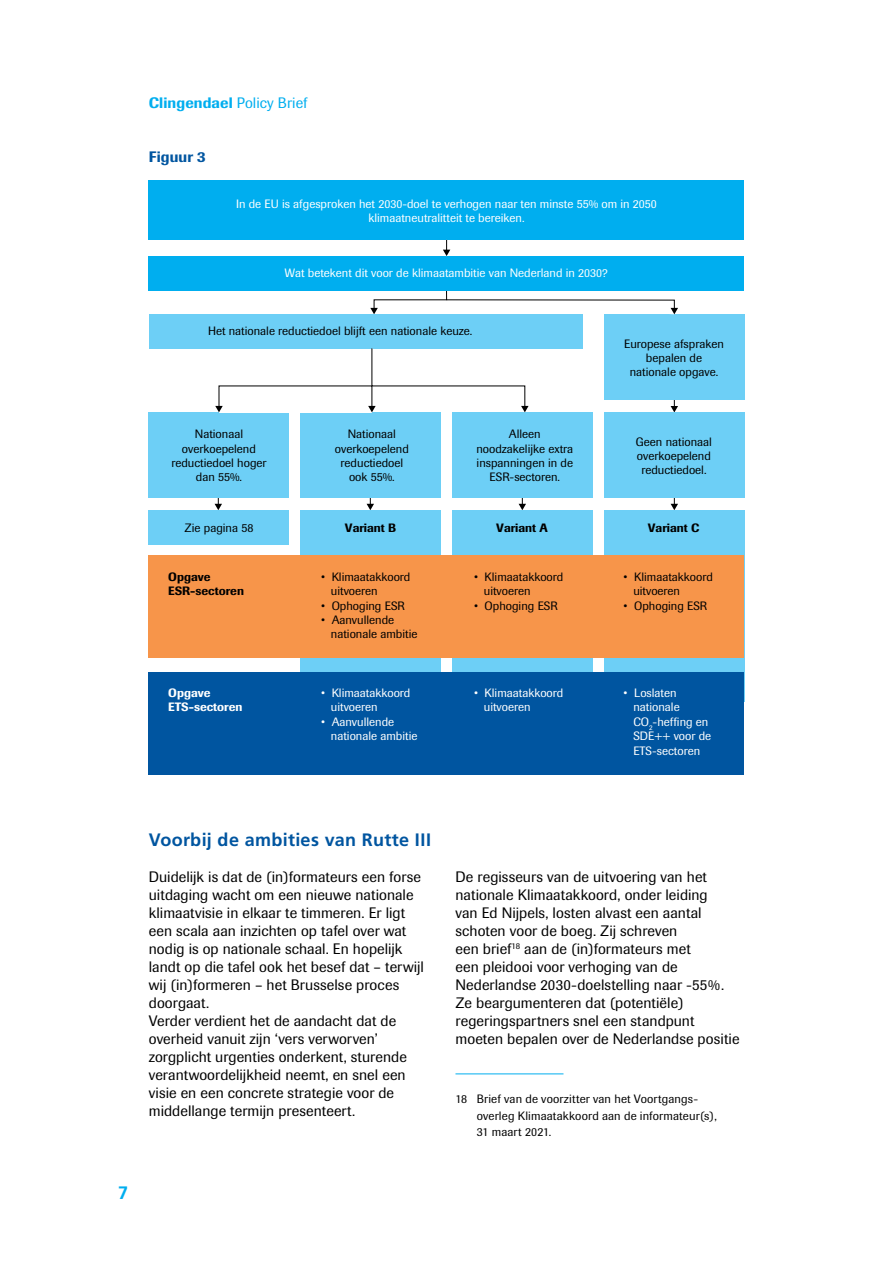
<style>
.page{position:relative;width:893px;height:1263px;background:#fff}
.page>*{position:absolute;margin:0;border:0;box-sizing:border-box;transform-origin:0 0}
.t1{font:700 18px "Frutiger LT Std";letter-spacing:.02em;color:#0055a0}
.t2{font:700 18px "Frutiger LT Std";color:#00aeef}
.P_first{font:15px/18px "Imago";letter-spacing:.005em;color:#000}
.P_H{font:15px/18px "Imago";letter-spacing:.005em;color:#000}
.t3{font:500 15px "Imago";letter-spacing:.01em;color:#00aeef}
.Caption_F{font:500 15px "Imago";letter-spacing:.005em;color:#0055a0}
.Footnote{font:12px/14.4px "Imago";color:#000;text-align:center}
.t4{font:12px/14.4px "Imago";color:#fff}
.t5{font:500 12px/14.4px "Imago";color:#000}
.t6{font:500 12px/14.4px "Imago";color:#fff}
.s1{font-weight:400}
</style>
<div class="page">
<svg style="left:671px;top:399px;width:7px;height:13px"></svg>
<svg style="left:671px;top:497px;width:7px;height:13px"></svg>
<svg style="left:519px;top:497px;width:7px;height:13px"></svg>
<svg style="left:367px;top:497px;width:7px;height:13px"></svg>
<svg style="left:215px;top:497px;width:7px;height:13px"></svg>
<div style="left:452px;top:412px;width:140px;height:85px;background:#6dcff6"></div>
<div style="left:300px;top:412px;width:141px;height:85px;background:#6dcff6"></div>
<div style="left:149px;top:412px;width:140px;height:85px;background:#6dcff6"></div>
<div style="left:149px;top:180px;width:595px;height:60px;background:#00aeef"></div>
<div style="left:149px;top:256px;width:595px;height:34px;background:#00aeef"></div>
<div style="left:149px;top:314px;width:433px;height:34px;background:#6dcff6"></div>
<div style="left:604px;top:314px;width:140px;height:85px;background:#6dcff6"></div>
<div style="left:604px;top:412px;width:140px;height:85px;background:#6dcff6"></div>
<div style="left:452px;top:510px;width:140px;height:192px;background:#6dcff6"></div>
<div style="left:300px;top:510px;width:141px;height:192px;background:#6dcff6"></div>
<div style="left:149px;top:510px;width:140px;height:34px;background:#6dcff6"></div>
<div style="left:604px;top:510px;width:140px;height:192px;background:#6dcff6"></div>
<div style="left:149px;top:556px;width:595px;height:102px;background:#f7954a"></div>
<div style="left:149px;top:672px;width:595px;height:102px;background:#0055a0"></div>
<svg style="left:443px;top:240px;width:7px;height:16px"></svg>
<svg style="left:370px;top:290px;width:308px;height:24px"></svg>
<svg style="left:215px;top:406px;width:8px;height:6px"></svg>
<svg style="left:368px;top:348px;width:161px;height:64px"></svg>
<hr style="left:455px;top:1073px;width:108px;height:1px;background:#00aeef">
<p class="t3" style="left:149px;top:94px;width:160px">Clingendael <span class="s1">Policy Brief</span></p>
<p class="Caption_F" style="left:149px;top:148px;width:59px">Figuur 3</p>
<p class="t4" style="left:236px;top:197px;width:422px;text-align:center">In de EU is afgesproken het 2030-doel te verhogen naar ten minste 55% om in 2050 klimaatneutralitteit te bereiken.</p>
<p class="t4" style="left:285px;top:266px;width:325px">Wat betekent dit voor de klimaatambitie van Nederland in 2030?</p>
<p class="Footnote" style="left:208px;top:324px;width:266px">Het nationale reductiedoel blijft een nationale keuze.</p>
<p class="Footnote" style="left:171px;top:427px;width:97px">Nationaal overkoepelend reductiedoel hoger dan 55%.</p>
<p class="Footnote" style="left:335px;top:427px;width:76px">Nationaal overkoepelend reductiedoel ook 55%.</p>
<p class="Footnote" style="left:476px;top:427px;width:98px">Alleen noodzakelijke extra inspanningen in de<br>ESR-sectoren.</p>
<p class="Footnote" style="left:624px;top:336px;width:101px">Europese afspraken bepalen de nationale opgave.</p>
<p class="Footnote" style="left:636px;top:434px;width:78px">Geen nationaal overkoepelend reductiedoel.</p>
<p class="Footnote" style="left:185px;top:521px;width:70px">Zie pagina 58</p>
<p class="t5" style="left:345px;top:520px;width:53px">Variant B</p>
<p class="t5" style="left:496px;top:520px;width:53px">Variant A</p>
<p class="t5" style="left:648px;top:520px;width:53px">Variant C</p>
<p class="Footnote" style="left:331px;top:569px;width:81px;text-align:left;text-indent:-10px">• Klimaatakkoord uitvoeren</p>
<p class="Footnote" style="left:321px;top:598px;width:85px">• Ophoging ESR</p>
<p class="Footnote" style="left:331px;top:613px;width:88px;text-align:left;text-indent:-10px">• Aanvullende nationale ambitie</p>
<p class="t5" style="left:168px;top:569px;width:77px">Opgave<br>ESR-sectoren</p>
<p class="Footnote" style="left:484px;top:569px;width:81px;text-align:left;text-indent:-10px">• Klimaatakkoord uitvoeren</p>
<p class="Footnote" style="left:474px;top:598px;width:85px">• Ophoging ESR</p>
<p class="Footnote" style="left:633px;top:569px;width:81px;text-align:left;text-indent:-10px">• Klimaatakkoord uitvoeren</p>
<p class="Footnote" style="left:624px;top:598px;width:85px">• Ophoging ESR</p>
<p class="t6" style="left:168px;top:685px;width:76px">Opgave<br>ETS-sectoren</p>
<p class="t4" style="left:331px;top:686px;width:81px;text-indent:-10px">• Klimaatakkoord uitvoeren</p>
<p class="t4" style="left:331px;top:714px;width:88px;text-indent:-10px">• Aanvullende nationale ambitie</p>
<p class="t4" style="left:484px;top:686px;width:81px;text-indent:-10px">• Klimaatakkoord uitvoeren</p>
<p class="t4" style="left:633px;top:686px;width:79px;text-indent:-10px">• Loslaten nationale<br>CO<sub>2</sub>-heffing en<br>SDE++ voor de<br>ETS-sectoren</p>
<h2 class="t1" style="left:149px;top:829px;width:284px">Voorbij de ambities van Rutte III</h2>
<p class="P_H" style="left:149px;top:868px;width:277px">Duidelijk is dat de (in)formateurs een forse uitdaging wacht om een nieuwe nationale klimaatvisie in elkaar te timmeren. Er ligt een scala aan inzichten op tafel over wat nodig is op nationale schaal. En hopelijk landt op die tafel ook het besef dat – terwijl wij (in)formeren – het Brusselse proces doorgaat.</p>
<p class="P_first" style="left:149px;top:1012px;width:259px">Verder verdient het de aandacht dat de overheid vanuit zijn ‘vers verworven’ zorgplicht urgenties onderkent, sturende verantwoordelijkheid neemt, en snel een visie en een concrete strategie voor de middellange termijn presenteert.</p>
<p class="t2" style="left:118px;top:1182px;width:12px">7</p>
<p class="P_first" style="left:455px;top:868px;width:286px">De regisseurs van de uitvoering van het nationale Klimaatakkoord, onder leiding<br>van Ed Nijpels, losten alvast een aantal schoten voor de boeg. Zij schreven<br>een brief<sup>18</sup> aan de (in)formateurs met<br>een pleidooi voor verhoging van de Nederlandse 2030-doelstelling naar -55%.<br>Ze beargumenteren dat (potentiële) regeringspartners snel een standpunt moeten bepalen over de Nederlandse positie</p>
<p class="Footnote" style="left:477px;top:1091px;width:242px;line-height:16.5px;text-align:left;text-indent:-21px">18 Brief van de voorzitter van het Voortgangs&shy;overleg Klimaatakkoord aan de informateur(s),<br>31 maart 2021.</p>
</div>
